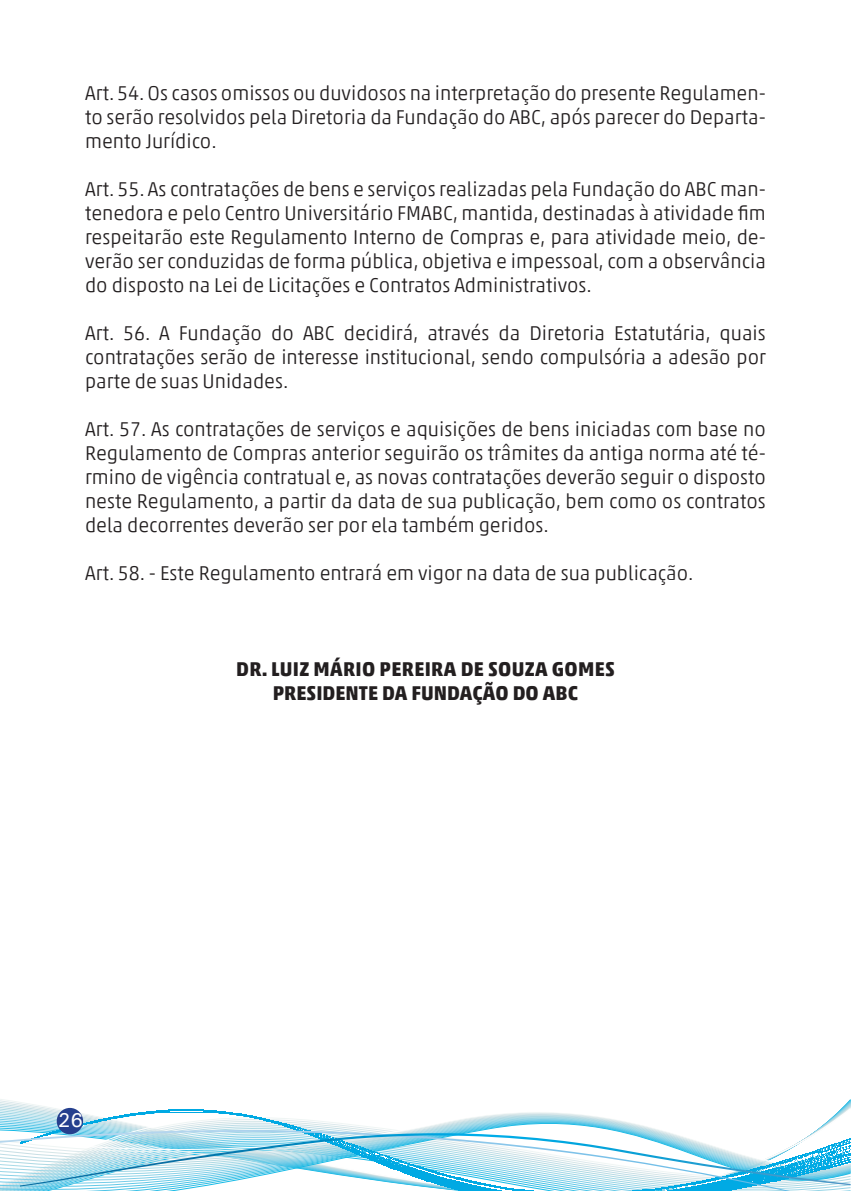
<style>
.page{position:relative;width:851px;height:1191px;background:#fff}
.page>*{position:absolute;margin:0;border:0;box-sizing:border-box;transform-origin:0 0}
.t1{font:300 20px/24px "Akko";color:#231f20;text-align:justify}
.t2{font:700 20px "Akko";letter-spacing:.015em;color:#231f20}
.t3{font:500 20px "Univers";color:#fff}
</style>
<div class="page">
<svg style="left:0;top:1099px;width:850px;height:31px"></svg>
<img style="left:168px;top:1109px;width:36px;height:3px">
<svg style="left:20px;top:1110px;width:149px;height:20px"></svg>
<svg style="left:203px;top:1110px;width:330px;height:20px"></svg>
<svg style="left:0;top:1130px;width:850px;height:61px"></svg>
<svg style="left:20px;top:1133px;width:830px;height:53px"></svg>
<div style="left:57px;top:1107px;width:26px;height:27px;background:#253f8e;border-radius:50%"></div>
<p class="t1" style="left:85px;top:81px;width:682px">Art. 54. Os casos omissos ou duvidosos na interpretação do presente Regulamen&shy;to serão resolvidos pela Diretoria da Fundação do ABC, após parecer do Departa&shy;mento Jurídico.</p>
<p class="t1" style="left:85px;top:177px;width:682px">Art. 55. As contratações de bens e serviços realizadas pela Fundação do ABC man&shy;tenedora e pelo Centro Universitário FMABC, mantida, destinadas à atividade fim respeitarão este Regulamento Interno de Compras e, para atividade meio, de&shy;verão ser conduzidas de forma pública, objetiva e impessoal, com a observância do disposto na Lei de Licitações e Contratos Administrativos.</p>
<p class="t1" style="left:85px;top:321px;width:682px">Art. 56. A Fundação do ABC decidirá, através da Diretoria Estatutária, quais contratações serão de interesse institucional, sendo compulsória a adesão por parte de suas Unidades.</p>
<p class="t1" style="left:85px;top:417px;width:682px">Art. 57. As contratações de serviços e aquisições de bens iniciadas com base no Regulamento de Compras anterior seguirão os trâmites da antiga norma até té&shy;rmino de vigência contratual e, as novas contratações deverão seguir o disposto neste Regulamento, a partir da data de sua publicação, bem como os contratos dela decorrentes deverão ser por ela também geridos.</p>
<p class="t1" style="left:85px;top:561px;width:610px">Art. 58. - Este Regulamento entrará em vigor na data de sua publicação.</p>
<p class="t2" style="left:236px;top:656px;width:380px">DR. LUIZ MÁRIO PEREIRA DE SOUZA GOMES</p>
<p class="t2" style="left:273px;top:680px;width:307px">PRESIDENTE DA FUNDAÇÃO DO ABC</p>
<p class="t3" style="left:58px;top:1106px;width:27px">26</p>
</div>
